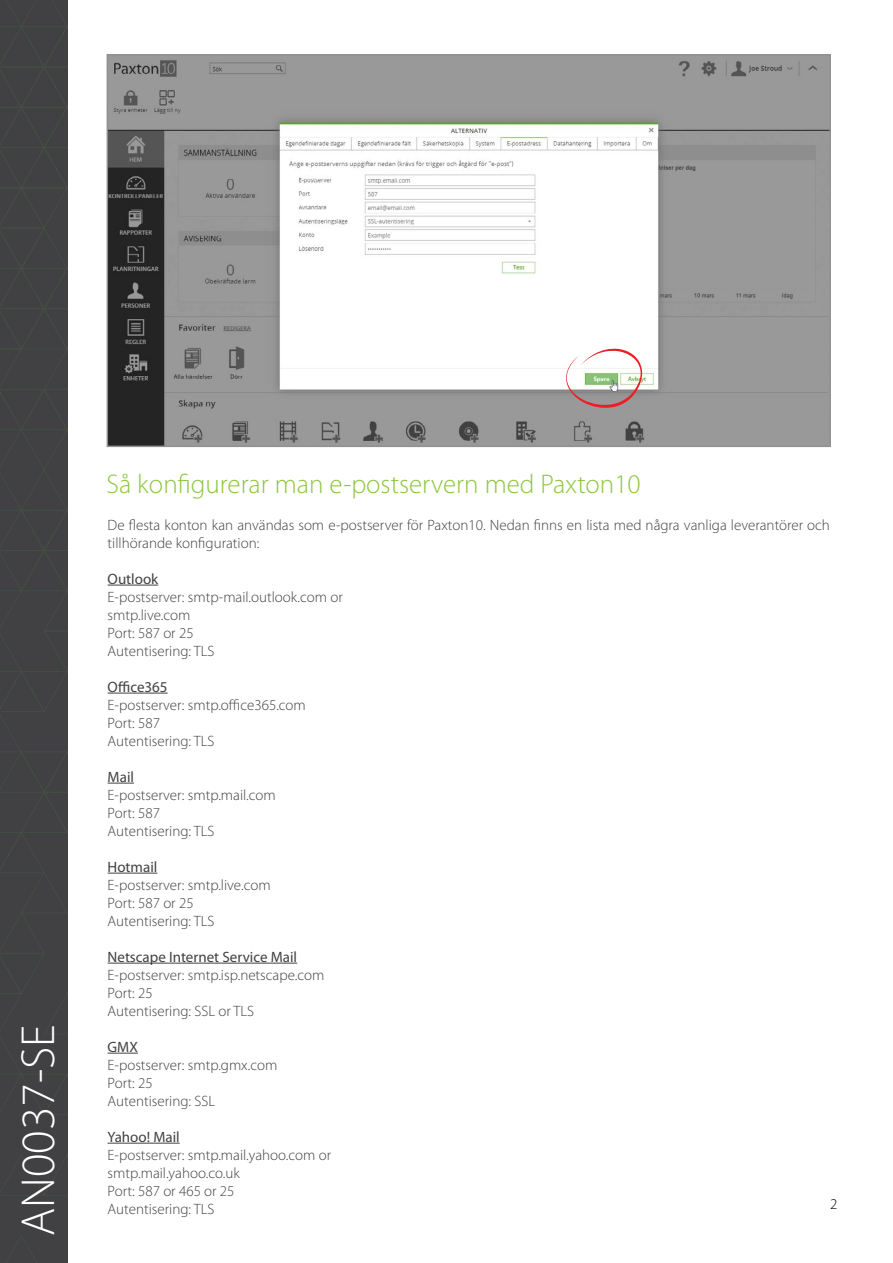
<style>
.page{position:relative;width:893px;height:1263px;background:#fff}
.page>*{position:absolute;margin:0;border:0;box-sizing:border-box;transform-origin:0 0}
.t1{font:300 48px "Myriad Pro";color:#fff}
.t2{font:300 27px "Myriad Pro";color:#8dc63f}
.t3{font:300 15px/18px "Myriad Pro";color:#414042}
.t4{font:15px "Myriad Pro";color:#414042}
.t5{font:300 15px "Myriad Pro";color:#000}
</style>
<div class="page">
<div style="left:0;top:0;width:67px;height:1263px;background:#414042"></div>
<svg style="left:6px;top:1235px;width:31px;height:28px"></svg>
<svg style="left:0;top:0;width:67px;height:1196px"></svg>
<img style="left:110px;top:57px;width:718px;height:387px">
<div style="left:107px;top:54px;width:724px;height:393px;border:2px solid #8f9194"></div>
<hr style="left:108px;top:585px;width:50px;height:1px;background:#414042">
<hr style="left:108px;top:693px;width:60px;height:1px;background:#414042">
<svg style="left:108px;top:783px;width:26px;height:1px"></svg>
<hr style="left:108px;top:873px;width:49px;height:1px;background:#414042">
<hr style="left:108px;top:963px;width:189px;height:1px;background:#414042">
<hr style="left:108px;top:1053px;width:30px;height:1px;background:#414042">
<hr style="left:108px;top:1143px;width:72px;height:1px;background:#414042">
<svg style="left:566px;top:348px;width:76px;height:60px"></svg>
<h1 class="t1" style="left:9px;top:1236px;width:213px;rotate:-90deg">AN0037-SE</h1>
<h2 class="t2" style="left:107px;top:468px;width:536px">Så konfigurerar man e-postservern med Paxton10</h2>
<p class="t3" style="left:108px;top:515px;width:724px">De flesta konton kan användas som e-postserver för Paxton10. Nedan finns en lista med några vanliga leverantörer och tillhörande konfiguration:</p>
<p class="t4" style="left:108px;top:569px;width:52px">Outlook</p>
<p class="t3" style="left:108px;top:587px;width:237px">E-postserver: smtp-mail.outlook.com or smtp.live.com<br>Port: 587 or 25<br>Autentisering: TLS</p>
<p class="t4" style="left:108px;top:677px;width:62px">Office365</p>
<p class="t3" style="left:108px;top:695px;width:200px">E-postserver: smtp.office365.com<br>Port: 587<br>Autentisering: TLS</p>
<p class="t4" style="left:108px;top:767px;width:28px">Mail</p>
<p class="t3" style="left:108px;top:785px;width:170px">E-postserver: smtp.mail.com<br>Port: 587<br>Autentisering: TLS</p>
<p class="t4" style="left:108px;top:857px;width:51px">Hotmail</p>
<p class="t3" style="left:108px;top:875px;width:165px">E-postserver: smtp.live.com<br>Port: 587 or 25<br>Autentisering: TLS</p>
<p class="t4" style="left:108px;top:947px;width:191px">Netscape Internet Service Mail</p>
<p class="t3" style="left:108px;top:965px;width:218px">E-postserver: smtp.isp.netscape.com<br>Port: 25<br>Autentisering: SSL or TLS</p>
<p class="t4" style="left:108px;top:1037px;width:32px">GMX</p>
<p class="t3" style="left:108px;top:1055px;width:171px">E-postserver: smtp.gmx.com<br>Port: 25<br>Autentisering: SSL</p>
<p class="t4" style="left:108px;top:1127px;width:74px">Yahoo! Mail</p>
<p class="t3" style="left:108px;top:1145px;width:225px">E-postserver: smtp.mail.yahoo.com or smtp.mail.yahoo.co.uk<br>Port: 587 or 465 or 25<br>Autentisering: TLS</p>
<p class="t5" style="left:830px;top:1195px;width:9px">2</p>
</div>
